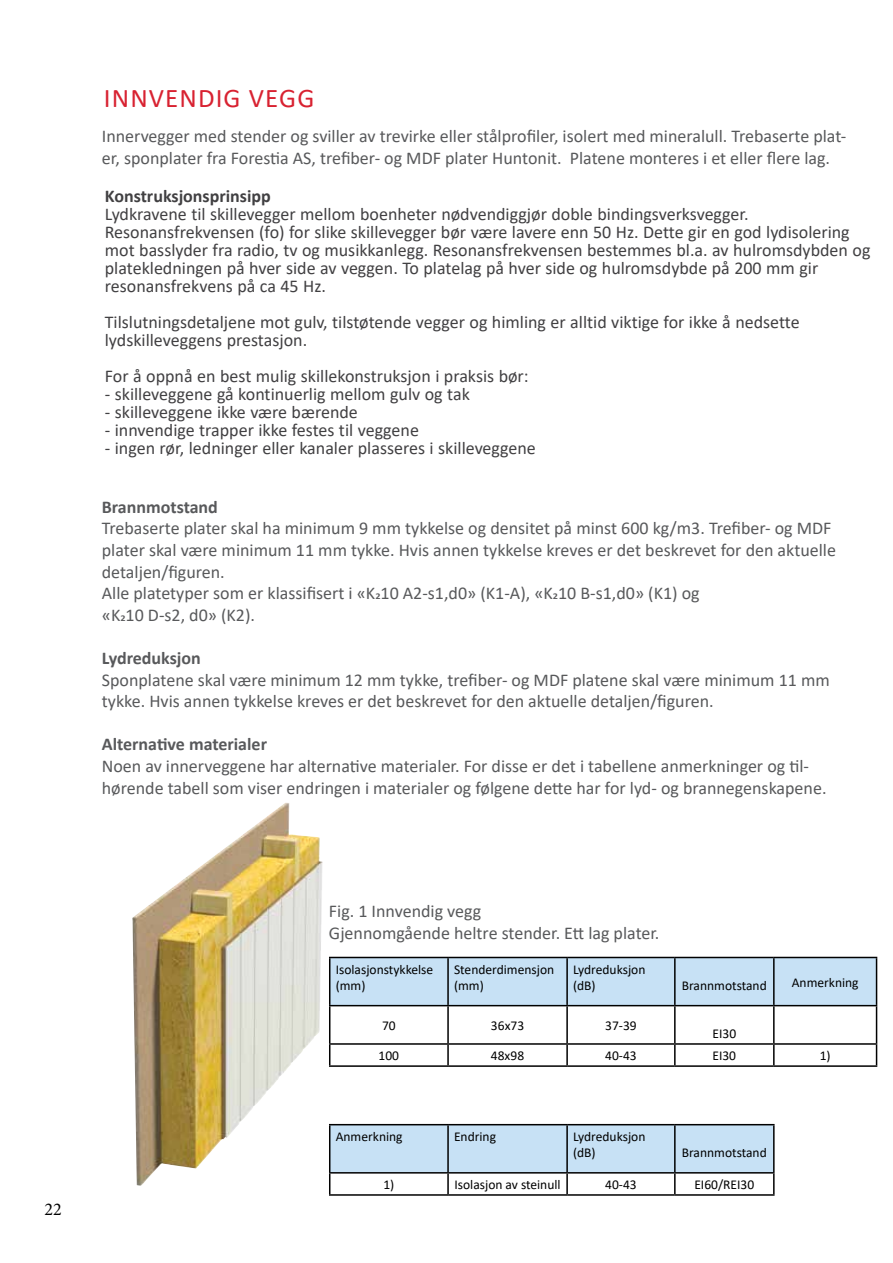
<style>
.page{position:relative;width:893px;height:1263px;background:#fff}
.page>*{position:absolute;margin:0;border:0;box-sizing:border-box;transform-origin:0 0}
.t1{font:27px "Calibri";letter-spacing:.04em;color:#d82231}
.t2{font:18px/21.6px "Calibri";color:#58595b}
.t3{font:18px/18px "Calibri";color:#414042}
.t4{font:700 18px "Calibri";color:#58595b}
.t5{font:700 18px "Calibri";color:#414042}
.t6{font:18px "Minion Pro";color:#000}
.t7{font:13.5px/16.2px "Calibri";color:#000}
</style>
<div class="page">
<img style="left:132px;top:802px;width:191px;height:384px">
<div style="left:330px;top:958px;width:546px;height:47px;background:#c7e1f5"></div>
<hr style="left:329px;top:957px;width:119px;height:1px;background:#000">
<hr style="left:329px;top:958px;width:1px;height:47px;background:#000">
<hr style="left:448px;top:957px;width:119px;height:1px;background:#000">
<hr style="left:447px;top:958px;width:2px;height:47px;background:#000">
<hr style="left:567px;top:957px;width:108px;height:1px;background:#000">
<hr style="left:566px;top:958px;width:2px;height:47px;background:#000">
<hr style="left:675px;top:957px;width:99px;height:1px;background:#000">
<hr style="left:674px;top:958px;width:2px;height:47px;background:#000">
<hr style="left:774px;top:957px;width:103px;height:1px;background:#000">
<hr style="left:773px;top:958px;width:2px;height:47px;background:#000">
<hr style="left:876px;top:958px;width:1px;height:47px;background:#000">
<hr style="left:329px;top:1005px;width:119px;height:1px;background:#000">
<hr style="left:329px;top:1006px;width:1px;height:37px;background:#000">
<hr style="left:448px;top:1005px;width:119px;height:1px;background:#000">
<hr style="left:447px;top:1006px;width:2px;height:37px;background:#000">
<hr style="left:567px;top:1005px;width:108px;height:1px;background:#000">
<hr style="left:566px;top:1006px;width:2px;height:37px;background:#000">
<hr style="left:675px;top:1005px;width:99px;height:1px;background:#000">
<hr style="left:674px;top:1006px;width:2px;height:37px;background:#000">
<hr style="left:774px;top:1005px;width:103px;height:1px;background:#000">
<hr style="left:773px;top:1006px;width:2px;height:37px;background:#000">
<hr style="left:876px;top:1006px;width:1px;height:37px;background:#000">
<hr style="left:329px;top:1043px;width:119px;height:2px;background:#000">
<svg style="left:329px;top:1045px;width:1px;height:20px"></svg>
<hr style="left:448px;top:1043px;width:119px;height:2px;background:#000">
<hr style="left:447px;top:1045px;width:2px;height:20px;background:#000">
<hr style="left:567px;top:1043px;width:108px;height:2px;background:#000">
<hr style="left:566px;top:1045px;width:2px;height:20px;background:#000">
<hr style="left:675px;top:1043px;width:99px;height:2px;background:#000">
<hr style="left:674px;top:1045px;width:2px;height:20px;background:#000">
<hr style="left:774px;top:1043px;width:103px;height:2px;background:#000">
<hr style="left:773px;top:1045px;width:2px;height:20px;background:#000">
<svg style="left:876px;top:1045px;width:1px;height:20px"></svg>
<hr style="left:329px;top:1065px;width:119px;height:2px;background:#000">
<hr style="left:448px;top:1065px;width:119px;height:2px;background:#000">
<hr style="left:567px;top:1065px;width:108px;height:2px;background:#000">
<hr style="left:675px;top:1065px;width:99px;height:2px;background:#000">
<hr style="left:774px;top:1065px;width:103px;height:2px;background:#000">
<hr style="left:329px;top:1124px;width:119px;height:1px;background:#000">
<hr style="left:448px;top:1124px;width:119px;height:1px;background:#000">
<hr style="left:567px;top:1124px;width:108px;height:1px;background:#000">
<hr style="left:675px;top:1124px;width:100px;height:1px;background:#000">
<hr style="left:773px;top:1125px;width:2px;height:47px;background:#000">
<svg style="left:329px;top:1125px;width:445px;height:69px"></svg>
<hr style="left:448px;top:1172px;width:119px;height:1px;background:#000">
<hr style="left:447px;top:1173px;width:2px;height:21px;background:#000">
<hr style="left:567px;top:1172px;width:108px;height:1px;background:#000">
<hr style="left:566px;top:1173px;width:2px;height:21px;background:#000">
<hr style="left:675px;top:1172px;width:100px;height:1px;background:#000">
<hr style="left:674px;top:1173px;width:2px;height:21px;background:#000">
<hr style="left:773px;top:1173px;width:2px;height:21px;background:#000">
<hr style="left:329px;top:1194px;width:119px;height:2px;background:#000">
<hr style="left:448px;top:1194px;width:119px;height:2px;background:#000">
<hr style="left:567px;top:1194px;width:108px;height:2px;background:#000">
<hr style="left:675px;top:1194px;width:100px;height:2px;background:#000">
<h1 class="t1" style="left:104px;top:79px;width:212px">INNVENDIG VEGG</h1>
<p class="t2" style="left:102px;top:125px;width:746px">Innervegger med stender og sviller av trevirke eller stålprofiler, isolert med mineralull. Trebaserte plat&shy;er, sponplater fra Forestia AS, trefiber- og MDF plater Huntonit. Platene monteres i et eller flere lag.</p>
<p class="t5" style="left:105px;top:183px;width:168px">Konstruksjonsprinsipp</p>
<p class="t3" style="left:105px;top:205px;width:767px">Lydkravene til skillevegger mellom boenheter nødvendiggjør doble bindingsverksvegger.<br>Resonansfrekvensen (fo) for slike skillevegger bør være lavere enn 50 Hz. Dette gir en god lydisolering mot basslyder fra radio, tv og musikkanlegg. Resonansfrekvensen bestemmes bl.a. av hulromsdybden og platekledningen på hver side av veggen. To platelag på hver side og hulromsdybde på 200 mm gir resonansfrekvens på ca 45 Hz.</p>
<p class="t3" style="left:105px;top:313px;width:696px">Tilslutningsdetaljene mot gulv, tilstøtende vegger og himling er alltid viktige for ikke å nedsette lydskilleveggens prestasjon.</p>
<p class="t3" style="left:105px;top:367px;width:425px">For å oppnå en best mulig skillekonstruksjon i praksis bør:</p>
<p class="t3" style="left:105px;top:385px;width:366px">- skilleveggene gå kontinuerlig mellom gulv og tak</p>
<p class="t3" style="left:105px;top:403px;width:255px">- skilleveggene ikke være bærende</p>
<p class="t3" style="left:105px;top:421px;width:316px">- innvendige trapper ikke festes til veggene</p>
<p class="t3" style="left:105px;top:439px;width:433px">- ingen rør, ledninger eller kanaler plasseres i skilleveggene</p>
<p class="t4" style="left:102px;top:494px;width:118px">Brannmotstand</p>
<p class="t2" style="left:102px;top:517px;width:736px">Trebaserte plater skal ha minimum 9 mm tykkelse og densitet på minst 600 kg/m3. Trefiber- og MDF plater skal være minimum 11 mm tykke. Hvis annen tykkelse kreves er det beskrevet for den aktuelle detaljen/figuren.<br>Alle platetyper som er klassifisert i «K210 A2-s1,d0» (K1-A), «K210 B-s1,d0» (K1) og<br>«K210 D-s2, d0» (K2).</p>
<p class="t4" style="left:102px;top:645px;width:101px">Lydreduksjon</p>
<p class="t2" style="left:102px;top:668px;width:729px">Sponplatene skal være minimum 12 mm tykke, trefiber- og MDF platene skal være minimum 11 mm tykke. Hvis annen tykkelse kreves er det beskrevet for den aktuelle detaljen/figuren.</p>
<p class="t4" style="left:102px;top:732px;width:167px">Alternative materialer</p>
<p class="t2" style="left:102px;top:755px;width:726px">Noen av innerveggene har alternative materialer. For disse er det i tabellene anmerkninger og til&shy;hørende tabell som viser endringen i materialer og følgene dette har for lyd- og brannegenskapene.</p>
<p class="t6" style="left:44px;top:1198px;width:19px">22</p>
<p class="t2" style="left:329px;top:900px;width:332px">Fig. 1 Innvendig vegg<br>Gjennomgående heltre stender. Ett lag plater.</p>
<p class="t7" style="left:336px;top:961px;width:99px">Isolasjonstykkelse (mm)</p>
<p class="t7" style="left:454px;top:961px;width:102px">Stenderdimensjon (mm)</p>
<p class="t7" style="left:573px;top:961px;width:74px">Lydreduksjon (dB)</p>
<p class="t7" style="left:382px;top:1017px;width:15px">70</p>
<p class="t7" style="left:491px;top:1017px;width:35px">36x73</p>
<p class="t7" style="left:605px;top:1017px;width:33px">37-39</p>
<p class="t7" style="left:682px;top:977px;width:86px">Brannmotstand</p>
<p class="t7" style="left:792px;top:974px;width:68px">Anmerkning</p>
<p class="t7" style="left:712px;top:1025px;width:25px">EI30</p>
<p class="t7" style="left:379px;top:1047px;width:22px">100</p>
<p class="t7" style="left:491px;top:1047px;width:35px">48x98</p>
<p class="t7" style="left:605px;top:1047px;width:33px">40-43</p>
<p class="t7" style="left:712px;top:1047px;width:25px">EI30</p>
<p class="t7" style="left:820px;top:1047px;width:12px">1)</p>
<p class="t7" style="left:336px;top:1128px;width:68px">Anmerkning</p>
<p class="t7" style="left:454px;top:1128px;width:44px">Endring</p>
<p class="t7" style="left:573px;top:1128px;width:74px">Lydreduksjon (dB)</p>
<p class="t7" style="left:682px;top:1144px;width:86px">Brannmotstand</p>
<p class="t7" style="left:383px;top:1176px;width:12px">1)</p>
<p class="t7" style="left:454px;top:1176px;width:108px">Isolasjon av steinull</p>
<p class="t7" style="left:605px;top:1176px;width:33px">40-43</p>
<p class="t7" style="left:694px;top:1176px;width:61px">EI60/REI30</p>
</div>
